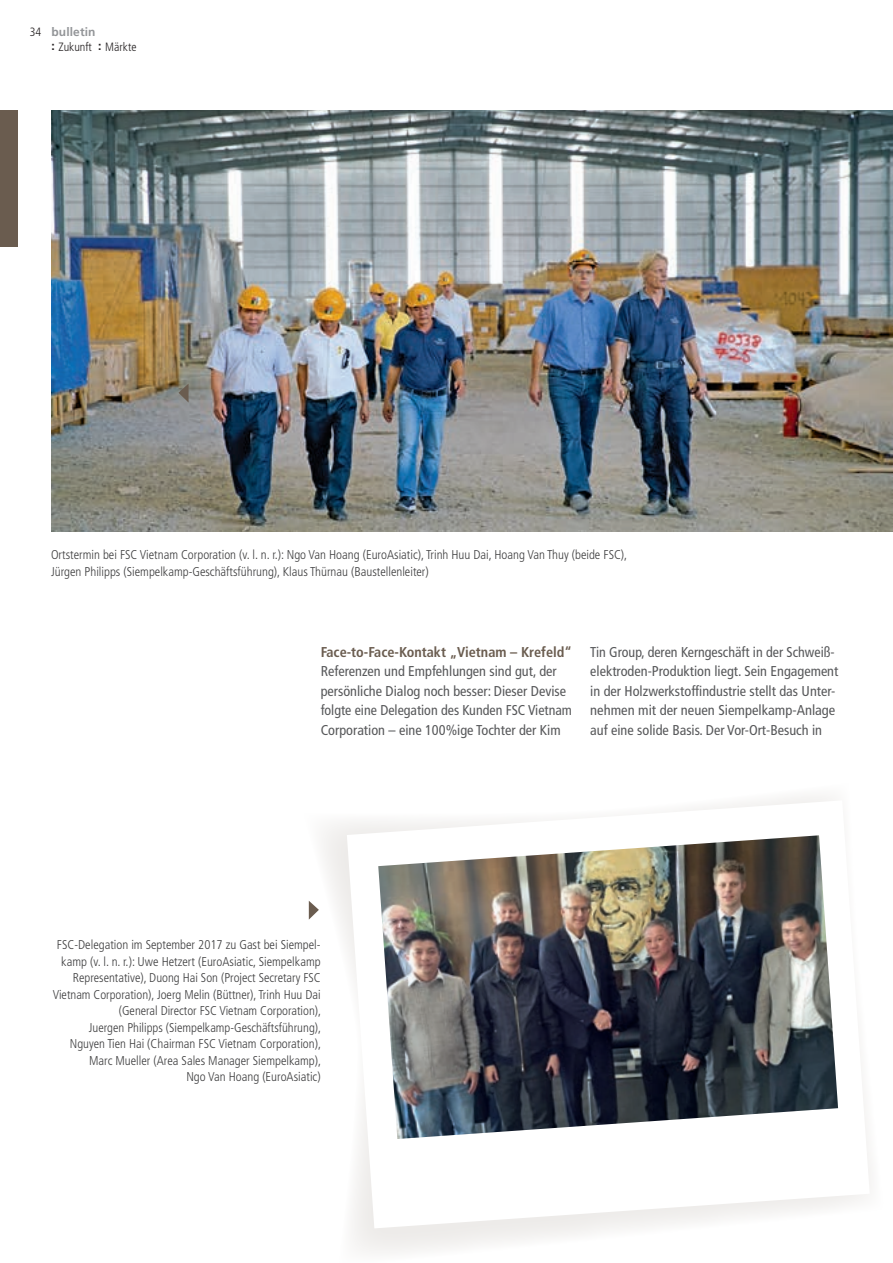
<style>
.page{position:relative;width:893px;height:1263px;background:#fff}
.page>*{position:absolute;margin:0;border:0;box-sizing:border-box;transform-origin:0 0}
.t1{font:condensed 14.25px/19.5px "Frutiger";color:#57585a}
.t2{font:700 condensed 14.25px "Frutiger";color:#6a5c4f}
.t3{font:300 condensed 12.75px/16.5px "Frutiger";color:#3e3e3f;text-align:right}
.t4{font:300 condensed 12px/15px "Frutiger";color:#231f20}
.s1{font-weight:700;font-stretch:normal;color:#939598}
.s2{font-weight:700;font-stretch:normal}
</style>
<div class="page">
<img style="left:51px;top:111px;width:842px;height:421px">
<div style="left:0;top:111px;width:17px;height:136px;background:#6a5c4f"></div>
<svg style="left:308px;top:796px;width:563px;height:457px"></svg>
<svg style="left:347px;top:800px;width:523px;height:428px"></svg>
<img style="left:378px;top:835px;width:460px;height:304px">
<svg style="left:178px;top:384px;width:11px;height:18px"></svg>
<svg style="left:309px;top:901px;width:10px;height:19px"></svg>
<p class="t4" style="left:51px;top:25px;width:87px;text-indent:-22px">34 <span class="s1">bulletin<br></span><span class="s2">:</span> Zukunft <span class="s2">:</span> Märkte</p>
<p class="t3" style="left:51px;top:547px;width:578px;text-align:left">Ortstermin bei FSC Vietnam Corporation (v. l. n. r.): Ngo Van Hoang (EuroAsiatic), Trinh Huu Dai, Hoang Van Thuy (beide FSC),<br>Jürgen Philipps (Siempelkamp-Geschäftsführung), Klaus Thürnau (Baustellenleiter)</p>
<p class="t2" style="left:321px;top:643px;width:253px">Face-to-Face-Kontakt „Vietnam – Krefeld“</p>
<p class="t1" style="left:321px;top:661px;width:253px">Referenzen und Empfehlungen sind gut, der persönliche Dialog noch besser: Dieser Devise folgte eine Delegation des Kunden FSC Vietnam Corporation – eine 100%ige Tochter der Kim</p>
<p class="t1" style="left:590px;top:642px;width:250px">Tin Group, deren Kerngeschäft in der Schweiß&shy;elektroden-Produktion liegt. Sein Engagement in der Holzwerkstoffindustrie stellt das Unter&shy;nehmen mit der neuen Siempelkamp-Anlage auf eine solide Basis. Der Vor-Ort-Besuch in</p>
<p class="t3" style="left:53px;top:937px;width:270px">FSC-Delegation im September 2017 zu Gast bei Siempel&shy;kamp (v. l. n. r.): Uwe Hetzert (EuroAsiatic, Siempelkamp Representative), Duong Hai Son (Project Secretary FSC Vietnam Corporation), Joerg Melin (Büttner), Trinh Huu Dai (General Director FSC Vietnam Corporation),<br>Juergen Philipps (Siempelkamp-Geschäftsführung), Nguyen Tien Hai (Chairman FSC Vietnam Corporation), Marc Mueller (Area Sales Manager Siempelkamp),<br>Ngo Van Hoang (EuroAsiatic)</p>
</div>
